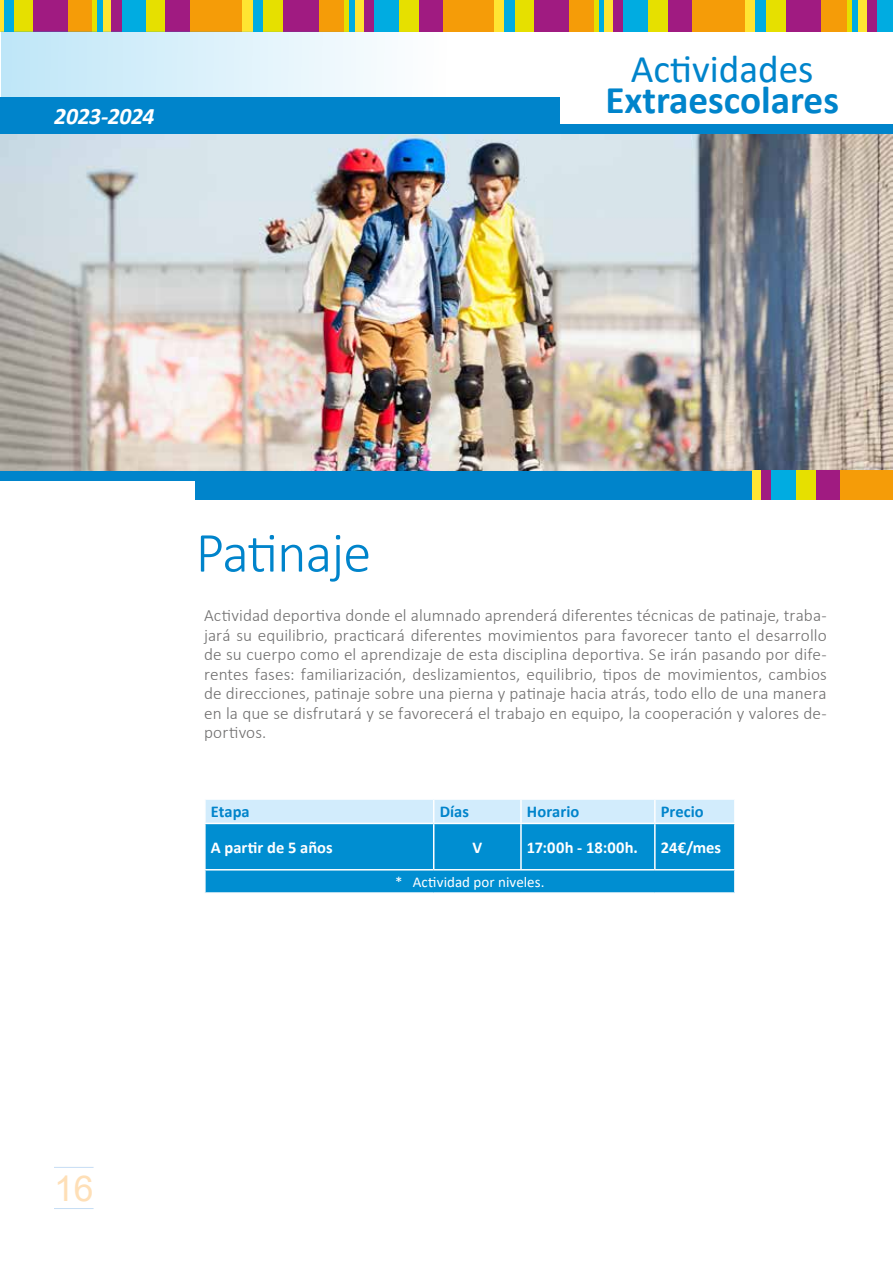
<style>
.page{position:relative;width:893px;height:1263px;background:#fff}
.page>*{position:absolute;margin:0;border:0;box-sizing:border-box;transform-origin:0 0}
.t1{font:300 57px "Calibri";letter-spacing:-.02em;color:#0084cb}
.t2{font:700 39.3px "Calibri";color:#0084cb}
.t3{font:39.3px "Calibri";color:#0084cb}
.t4{font:35.55px "Arial";color:#fedfb7}
.t5{font:italic 700 23.7px "Calibri";letter-spacing:-.015em;color:#fff}
.t6{font:300 17.25px/19.5px "Calibri";letter-spacing:.005em;color:#706f6f;text-align:justify}
.t7{font:700 16.5px "Calibri";color:#fff}
.t8{font:700 16.5px "Calibri";color:#0084cb}
.t9{font:15px "Calibri";letter-spacing:.005em;color:#fff}
</style>
<div class="page">
<div style="left:821px;top:0;width:26px;height:31px;background:#f59c08"></div>
<div style="left:691px;top:0;width:54px;height:31px;background:#f59c08"></div>
<div style="left:745px;top:0;width:10px;height:31px;background:#ffe532"></div>
<div style="left:857px;top:0;width:10px;height:31px;background:#ffe532"></div>
<div style="left:785px;top:0;width:36px;height:31px;background:#a01b81"></div>
<div style="left:667px;top:0;width:24px;height:31px;background:#a01b81"></div>
<div style="left:867px;top:0;width:11px;height:31px;background:#a01b81"></div>
<div style="left:755px;top:0;width:10px;height:31px;background:#00ace1"></div>
<div style="left:878px;top:0;width:15px;height:31px;background:#00ace1"></div>
<div style="left:852px;top:0;width:5px;height:31px;background:#00ace1"></div>
<div style="left:847px;top:0;width:5px;height:31px;background:#e6e000"></div>
<div style="left:766px;top:0;width:19px;height:31px;background:#e6e000"></div>
<div style="left:568px;top:0;width:26px;height:31px;background:#f59c08"></div>
<div style="left:443px;top:0;width:51px;height:31px;background:#f59c08"></div>
<div style="left:494px;top:0;width:11px;height:31px;background:#ffe532"></div>
<div style="left:604px;top:0;width:9px;height:31px;background:#ffe532"></div>
<div style="left:534px;top:0;width:34px;height:31px;background:#a01b81"></div>
<div style="left:419px;top:0;width:24px;height:31px;background:#a01b81"></div>
<div style="left:613px;top:0;width:10px;height:31px;background:#a01b81"></div>
<div style="left:505px;top:0;width:10px;height:31px;background:#00ace1"></div>
<div style="left:623px;top:0;width:25px;height:31px;background:#00ace1"></div>
<div style="left:598px;top:0;width:6px;height:31px;background:#00ace1"></div>
<hr style="left:594px;top:0;width:4px;height:31px;background:#e6e000">
<div style="left:515px;top:0;width:19px;height:31px;background:#e6e000"></div>
<div style="left:648px;top:0;width:19px;height:31px;background:#e6e000"></div>
<div style="left:67px;top:0;width:25px;height:31px;background:#f59c08"></div>
<hr style="left:0;top:0;width:4px;height:31px;background:#ffe532">
<div style="left:102px;top:0;width:10px;height:31px;background:#ffe532"></div>
<div style="left:33px;top:0;width:34px;height:31px;background:#a01b81"></div>
<div style="left:112px;top:0;width:10px;height:31px;background:#a01b81"></div>
<div style="left:4px;top:0;width:10px;height:31px;background:#00ace1"></div>
<div style="left:122px;top:0;width:24px;height:31px;background:#00ace1"></div>
<div style="left:97px;top:0;width:5px;height:31px;background:#00ace1"></div>
<div style="left:92px;top:0;width:5px;height:31px;background:#e6e000"></div>
<div style="left:14px;top:0;width:19px;height:31px;background:#e6e000"></div>
<div style="left:146px;top:0;width:19px;height:31px;background:#e6e000"></div>
<div style="left:318px;top:0;width:26px;height:31px;background:#f59c08"></div>
<div style="left:189px;top:0;width:53px;height:31px;background:#f59c08"></div>
<div style="left:242px;top:0;width:11px;height:31px;background:#ffe532"></div>
<div style="left:354px;top:0;width:10px;height:31px;background:#ffe532"></div>
<div style="left:283px;top:0;width:35px;height:31px;background:#a01b81"></div>
<div style="left:165px;top:0;width:24px;height:31px;background:#a01b81"></div>
<div style="left:364px;top:0;width:11px;height:31px;background:#a01b81"></div>
<div style="left:253px;top:0;width:11px;height:31px;background:#00ace1"></div>
<div style="left:375px;top:0;width:25px;height:31px;background:#00ace1"></div>
<div style="left:349px;top:0;width:5px;height:31px;background:#00ace1"></div>
<div style="left:344px;top:0;width:5px;height:31px;background:#e6e000"></div>
<div style="left:264px;top:0;width:19px;height:31px;background:#e6e000"></div>
<div style="left:399px;top:0;width:20px;height:31px;background:#e6e000"></div>
<hr style="left:54px;top:1167px;width:40px;height:1px;background:#c6ddf4">
<hr style="left:54px;top:1208px;width:40px;height:1px;background:#c6ddf4">
<svg style="left:1px;top:31px;width:892px;height:66px"></svg>
<img style="left:0;top:134px;width:893px;height:337px">
<div style="left:0;top:124px;width:893px;height:10px;background:#0084cb"></div>
<div style="left:0;top:97px;width:560px;height:31px;background:#0084cb"></div>
<div style="left:0;top:471px;width:893px;height:9px;background:#0084cb"></div>
<div style="left:196px;top:476px;width:697px;height:24px;background:#0084cb"></div>
<div style="left:840px;top:471px;width:53px;height:29px;background:#f59c08"></div>
<div style="left:816px;top:471px;width:24px;height:29px;background:#a01b81"></div>
<div style="left:796px;top:471px;width:20px;height:29px;background:#e6e000"></div>
<div style="left:752px;top:471px;width:9px;height:29px;background:#ffe532"></div>
<div style="left:761px;top:471px;width:11px;height:29px;background:#a01b81"></div>
<div style="left:772px;top:471px;width:24px;height:29px;background:#00ace1"></div>
<svg style="left:205px;top:799px;width:530px;height:94px;background:#40aadd"></svg>
<hr style="left:520px;top:800px;width:2px;height:23px;background:#fff">
<hr style="left:433px;top:824px;width:1px;height:45px;background:#fff">
<hr style="left:520px;top:824px;width:2px;height:45px;background:#fff">
<hr style="left:434px;top:869px;width:87px;height:1px;background:#fff">
<h3 class="t5" style="left:54px;top:105px;width:102px">2023-2024</h3>
<h2 class="t3" style="left:631px;top:41px;width:184px">Actividades</h2>
<h2 class="t2" style="left:605px;top:80px;width:235px">Extraescolares</h2>
<h1 class="t1" style="left:196px;top:517px;width:177px">Patinaje</h1>
<p class="t6" style="left:204px;top:606px;width:624px">Actividad deportiva donde el alumnado aprenderá diferentes técnicas de patinaje, traba&shy;jará su equilibrio, practicará diferentes movimientos para favorecer tanto el desarrollo de su cuerpo como el aprendizaje de esta disciplina deportiva. Se irán pasando por dife&shy;rentes fases: familiarización, deslizamientos, equilibrio, tipos de movimientos, cambios de direcciones, patinaje sobre una pierna y patinaje hacia atrás, todo ello de una manera en la que se disfrutará y se favorecerá el trabajo en equipo, la cooperación y valores de&shy;portivos.</p>
<p class="t8" style="left:211px;top:804px;width:40px">Etapa</p>
<p class="t8" style="left:440px;top:804px;width:31px">Días</p>
<p class="t8" style="left:527px;top:804px;width:54px">Horario</p>
<p class="t8" style="left:661px;top:804px;width:44px">Precio</p>
<p class="t7" style="left:211px;top:836px;width:123px">A partir de 5 años</p>
<p class="t7" style="left:472px;top:839px;width:11px">V</p>
<p class="t7" style="left:527px;top:839px;width:113px">17:00h - 18:00h.</p>
<p class="t7" style="left:661px;top:839px;width:62px">24€/mes</p>
<p class="t9" style="left:395px;top:872px;width:151px">* Actividad por niveles.</p>
<h3 class="t4" style="left:54px;top:1168px;width:41px">16</h3>
</div>
